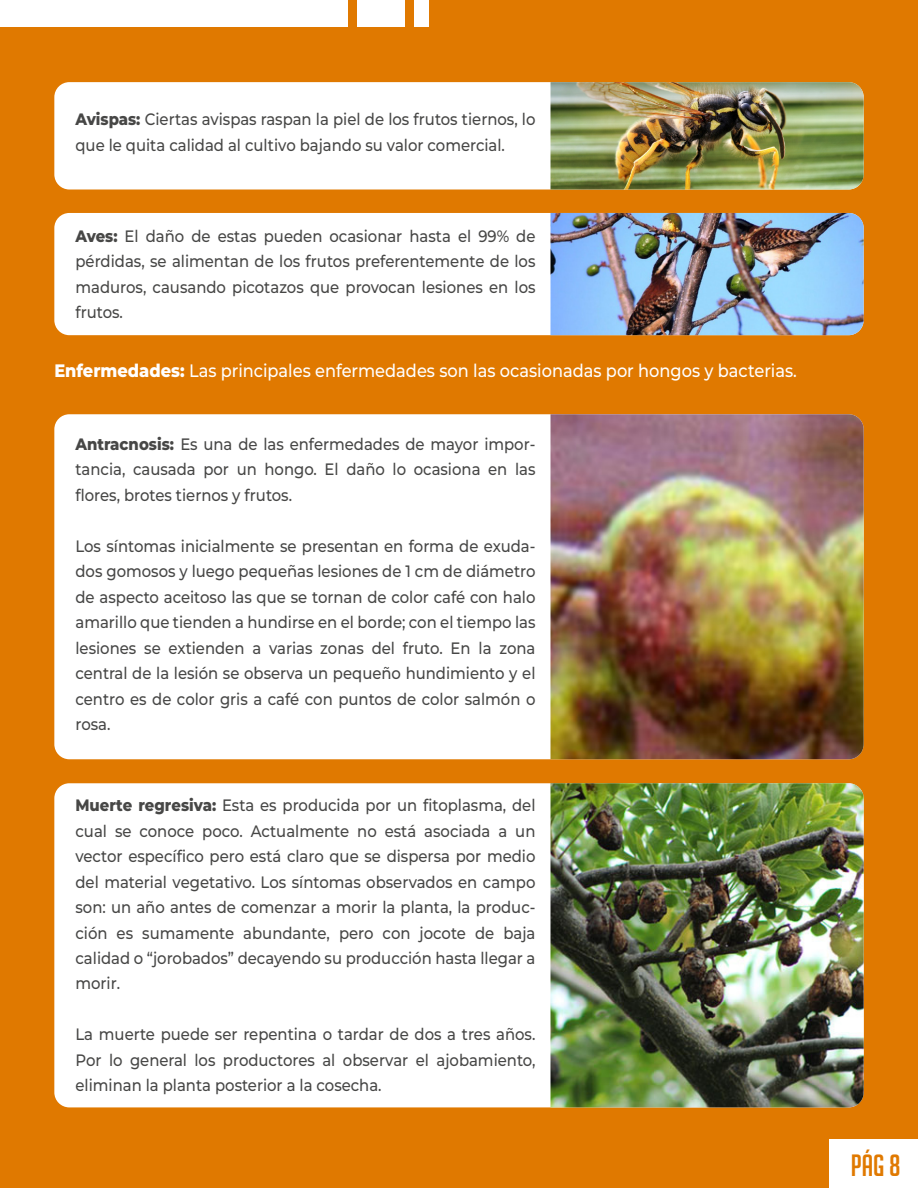
<style>
.page{position:relative;width:918px;height:1188px;background:#e07900}
.page>*{position:absolute;margin:0;border:0;box-sizing:border-box;transform-origin:0 0}
.t1{font:30px "Big Noodle Titling";color:#e07900}
.t2{font:500 18px "Montserrat";color:#fff;scale:.9 1}
.t3{font:500 16.5px/25.5px "Montserrat";color:#474746;text-align:justify;scale:.9 1}
.s1{font-weight:800}
</style>
<div class="page">
<div style="left:54px;top:414px;width:810px;height:345px;background:#fff;border-radius:15px"></div>
<img style="left:550px;top:414px;width:314px;height:345px">
<div style="left:357px;top:0;width:48px;height:27px;background:#fff"></div>
<div style="left:414px;top:0;width:15px;height:27px;background:#fff"></div>
<div style="left:0;top:0;width:347px;height:27px;background:#fff"></div>
<div style="left:54px;top:82px;width:810px;height:108px;background:#fff;border-radius:15px"></div>
<img style="left:550px;top:82px;width:314px;height:108px">
<div style="left:54px;top:213px;width:810px;height:122px;background:#fff;border-radius:15px"></div>
<img style="left:550px;top:213px;width:314px;height:122px">
<div style="left:829px;top:1139px;width:89px;height:49px;background:#fff"></div>
<div style="left:54px;top:783px;width:810px;height:324px;background:#fff;border-radius:15px"></div>
<img style="left:550px;top:783px;width:314px;height:324px">
<p class="t3" style="left:75px;top:106px;width:513px"><span class="s1">Avispas:</span> Ciertas avispas raspan la piel de los frutos tiernos, lo que le quita calidad al cultivo bajando su valor comercial.</p>
<p class="t3" style="left:75px;top:223px;width:513px"><span class="s1">Aves:</span> El daño de estas pueden ocasionar hasta el 99% de pérdidas, se alimentan de los frutos preferentemente de los maduros, causando picotazos que provocan lesiones en los frutos.</p>
<p class="t2" style="left:54px;top:359px;width:827px"><span class="s1">Enfermedades:</span> Las principales enfermedades son las ocasionadas por hongos y bacterias.</p>
<p class="t3" style="left:75px;top:431px;width:513px"><span class="s1">Antracnosis:</span> Es una de las enfermedades de mayor impor&shy;tancia, causada por un hongo. El daño lo ocasiona en las flores, brotes tiernos y frutos.</p>
<p class="t3" style="left:75px;top:533px;width:513px">Los síntomas inicialmente se presentan en forma de exuda&shy;dos gomosos y luego pequeñas lesiones de 1 cm de diámetro de aspecto aceitoso las que se tornan de color café con halo amarillo que tienden a hundirse en el borde; con el tiempo las lesiones se extienden a varias zonas del fruto. En la zona central de la lesión se observa un pequeño hundimiento y el centro es de color gris a café con puntos de color salmón o rosa.</p>
<p class="t3" style="left:75px;top:792px;width:513px"><span class="s1">Muerte regresiva:</span> Esta es producida por un fitoplasma, del cual se conoce poco. Actualmente no está asociada a un vector específico pero está claro que se dispersa por medio del material vegetativo. Los síntomas observados en campo son: un año antes de comenzar a morir la planta, la produc&shy;ción es sumamente abundante, pero con jocote de baja calidad o “jorobados” decayendo su producción hasta llegar a morir.</p>
<p class="t3" style="left:75px;top:1021px;width:513px">La muerte puede ser repentina o tardar de dos a tres años.<br>Por lo general los productores al observar el ajobamiento, eliminan la planta posterior a la cosecha.</p>
<h1 class="t1" style="left:851px;top:1149px;width:51px">Pág 8</h1>
</div>
